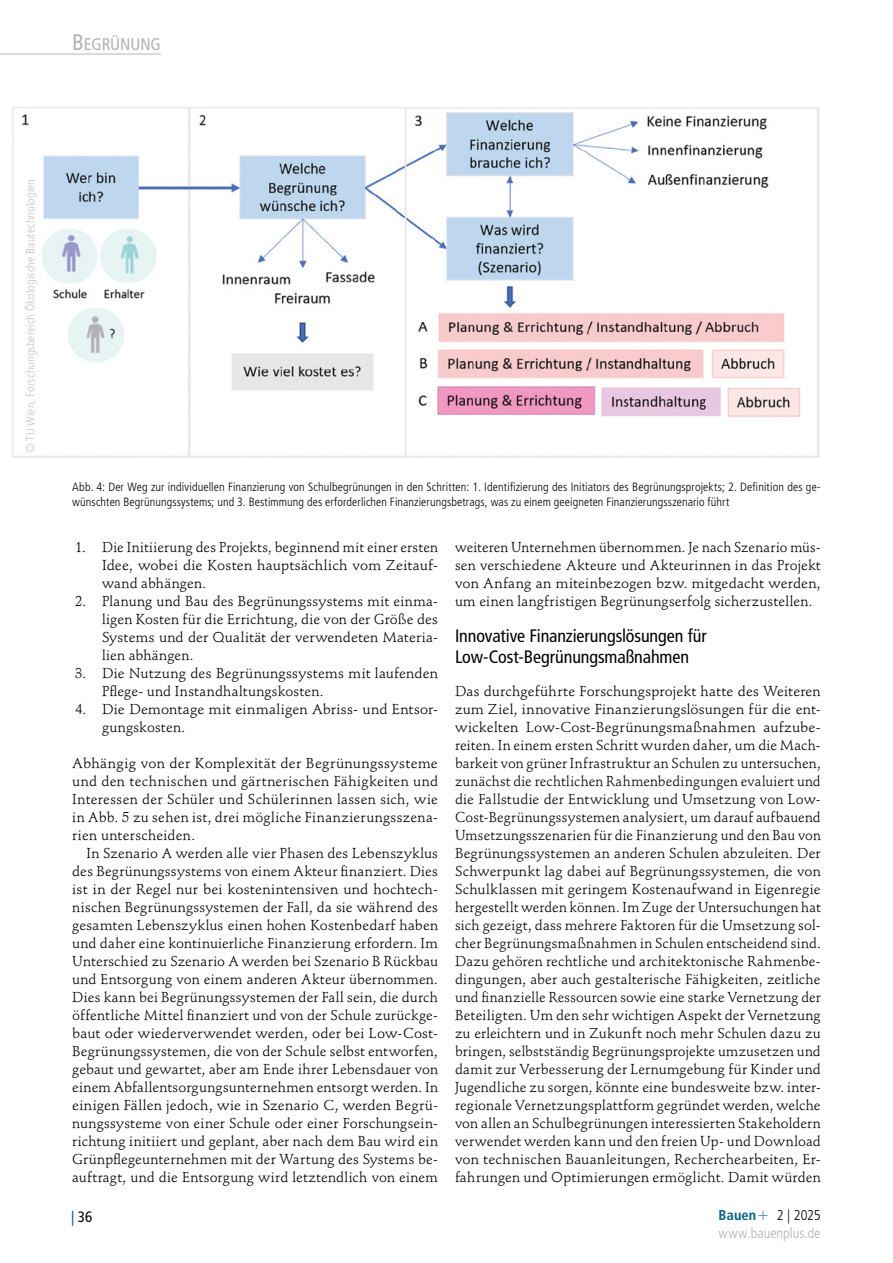
<style>
.page{position:relative;width:893px;height:1263px;background:#fff}
.page>*{position:absolute;margin:0;border:0;box-sizing:border-box;transform-origin:0 0}
.Ü_12pt{font:condensed 18px/21.6px "Frutiger LT Std";letter-spacing:-.005em;color:#000}
.KT_linke_Seite_grau{font:condensed 16.8px "Frutiger LT Std";letter-spacing:-.01em;color:#b1b2b3}
.Pagina_Schrift{font:condensed 15px "Frutiger LT Std";color:#000}
.Grundschrift_ohne_Einzug{font:14.25px/18px "Stempel Schneidler Std";letter-spacing:.015em;color:#000;text-align:justify}
.Grundschrift_mit_Einzug{font:14.25px/18px "Stempel Schneidler Std";letter-spacing:.015em;color:#000;text-align:justify}
.Fusszeile{font:300 condensed 14.25px "Frutiger LT Std";letter-spacing:.005em;color:#b1b2b3}
.Fusszeile-2{font:300 condensed 14.25px "Frutiger LT Std";color:#000}
.Info_Legende{font:300 condensed 12px/14.4px "Frutiger LT Std";letter-spacing:.01em;color:#000}
.Copyright_grau{font:300 condensed 12px "Frutiger LT Std";letter-spacing:.01em;color:#c5c6c6}
.s1{font-size:22.5px}
.s2{color:#00608e}
.s3{font-weight:700;color:#00608e}
.s4{font-size:18px;color:#4891b9}
</style>
<div class="page">
<hr style="left:0;top:53px;width:161px;height:2px;background:#cfd0d0">
<img style="left:12px;top:107px;width:808px;height:351px">
<p class="KT_linke_Seite_grau" style="left:72px;top:35px;width:90px"><span class="s1">B</span>EGRÜNUNG</p>
<p class="Copyright_grau" style="left:23px;top:453px;width:276px;rotate:-90deg">© TU Wien, Forschungsbereich Ökologische Bautechnologien</p>
<p class="Info_Legende" style="left:72px;top:480px;width:750px">Abb. 4: Der Weg zur individuellen Finanzierung von Schulbegrünungen in den Schritten: 1. Identifizierung des Initiators des Begrünungsprojekts; 2. Definition des ge&shy;wünschten Begrünungssystems; und 3. Bestimmung des erforderlichen Finanzierungsbetrags, was zu einem geeigneten Finanzierungsszenario führt</p>
<p class="Grundschrift_ohne_Einzug" style="left:102px;top:538px;width:337px;text-indent:-27px">1. Die Initiierung des Projekts, beginnend mit einer ersten Idee, wobei die Kosten hauptsächlich vom Zeitauf&shy;wand abhängen.</p>
<p class="Grundschrift_ohne_Einzug" style="left:102px;top:592px;width:337px;text-indent:-27px">2. Planung und Bau des Begrünungssystems mit einma&shy;ligen Kosten für die Errichtung, die von der Größe des Systems und der Qualität der verwendeten Materia&shy;lien abhängen.</p>
<p class="Grundschrift_ohne_Einzug" style="left:102px;top:664px;width:337px;text-indent:-27px">3. Die Nutzung des Begrünungssystems mit laufenden<br>Pflege- und Instandhaltungskosten.</p>
<p class="Grundschrift_ohne_Einzug" style="left:102px;top:700px;width:337px;text-indent:-27px">4. Die Demontage mit einmaligen Abriss- und Entsor&shy;gungskosten.</p>
<p class="Grundschrift_ohne_Einzug" style="left:72px;top:754px;width:367px">Abhängig von der Komplexität der Begrünungssysteme und den technischen und gärtnerischen Fähigkeiten und Interessen der Schüler und Schülerinnen lassen sich, wie in Abb. 5 zu sehen ist, drei mögliche Finanzierungsszena&shy;rien unterscheiden.</p>
<p class="Grundschrift_mit_Einzug" style="left:72px;top:844px;width:367px;text-indent:14px">In Szenario A werden alle vier Phasen des Lebenszyklus des Begrünungssystems von einem Akteur finanziert. Dies ist in der Regel nur bei kostenintensiven und hochtech&shy;nischen Begrünungssystemen der Fall, da sie während des gesamten Lebenszyklus einen hohen Kostenbedarf haben und daher eine kontinuierliche Finanzierung erfordern. Im Unterschied zu Szenario A werden bei Szenario B Rückbau und Entsorgung von einem anderen Akteur übernommen.<br>Dies kann bei Begrünungssystemen der Fall sein, die durch öffentliche Mittel finanziert und von der Schule zurückge&shy;baut oder wiederverwendet werden, oder bei Low-Cost-Begrünungssystemen, die von der Schule selbst entworfen, gebaut und gewartet, aber am Ende ihrer Lebensdauer von einem Abfallentsorgungsunternehmen entsorgt werden. In einigen Fällen jedoch, wie in Szenario C, werden Begrü&shy;nungssysteme von einer Schule oder einer Forschungsein&shy;richtung initiiert und geplant, aber nach dem Bau wird ein Grünpflegeunternehmen mit der Wartung des Systems be&shy;auftragt, und die Entsorgung wird letztendlich von einem</p>
<p class="Pagina_Schrift" style="left:71px;top:1208px;width:23px"><span class="s2">|</span> 36</p>
<p class="Grundschrift_mit_Einzug" style="left:455px;top:538px;width:367px">weiteren Unternehmen übernommen. Je nach Szenario müs&shy;sen verschiedene Akteure und Akteurinnen in das Projekt von Anfang an miteinbezogen bzw. mitgedacht werden, um einen langfristigen Begrünungserfolg sicherzustellen.</p>
<p class="Ü_12pt" style="left:455px;top:625px;width:253px">Innovative Finanzierungslösungen für<br>Low-Cost-Begrünungsmaßnahmen</p>
<p class="Grundschrift_ohne_Einzug" style="left:455px;top:682px;width:367px">Das durchgeführte Forschungsprojekt hatte des Weiteren zum Ziel, innovative Finanzierungslösungen für die ent&shy;wickelten Low-Cost-Begrünungsmaßnahmen aufzube&shy;reiten. In einem ersten Schritt wurden daher, um die Mach&shy;barkeit von grüner Infrastruktur an Schulen zu untersuchen, zunächst die rechtlichen Rahmenbedingungen evaluiert und die Fallstudie der Entwicklung und Umsetzung von Low-Cost-Begrünungssystemen analysiert, um darauf aufbauend Umsetzungsszenarien für die Finanzierung und den Bau von Begrünungssystemen an anderen Schulen abzuleiten. Der Schwerpunkt lag dabei auf Begrünungssystemen, die von Schulklassen mit geringem Kostenaufwand in Eigenregie hergestellt werden können. Im Zuge der Untersuchungen hat sich gezeigt, dass mehrere Faktoren für die Umsetzung sol&shy;cher Begrünungsmaßnahmen in Schulen entscheidend sind.<br>Dazu gehören rechtliche und architektonische Rahmenbe&shy;dingungen, aber auch gestalterische Fähigkeiten, zeitliche und finanzielle Ressourcen sowie eine starke Vernetzung der Beteiligten. Um den sehr wichtigen Aspekt der Vernetzung zu erleichtern und in Zukunft noch mehr Schulen dazu zu bringen, selbstständig Begrünungsprojekte umzusetzen und damit zur Verbesserung der Lernumgebung für Kinder und Jugendliche zu sorgen, könnte eine bundesweite bzw. inter&shy;regionale Vernetzungsplattform gegründet werden, welche von allen an Schulbegrünungen interessierten Stakeholdern verwendet werden kann und den freien Up- und Download von technischen Bauanleitungen, Recherchearbeiten, Er&shy;fahrungen und Optimierungen ermöglicht. Damit würden</p>
<p class="Fusszeile-2" style="left:719px;top:1207px;width:104px"><span class="s3">Bauen</span><span class="s4">+</span> 2 | 2025</p>
<p class="Fusszeile" style="left:719px;top:1225px;width:104px">www.bauenplus.de</p>
</div>
